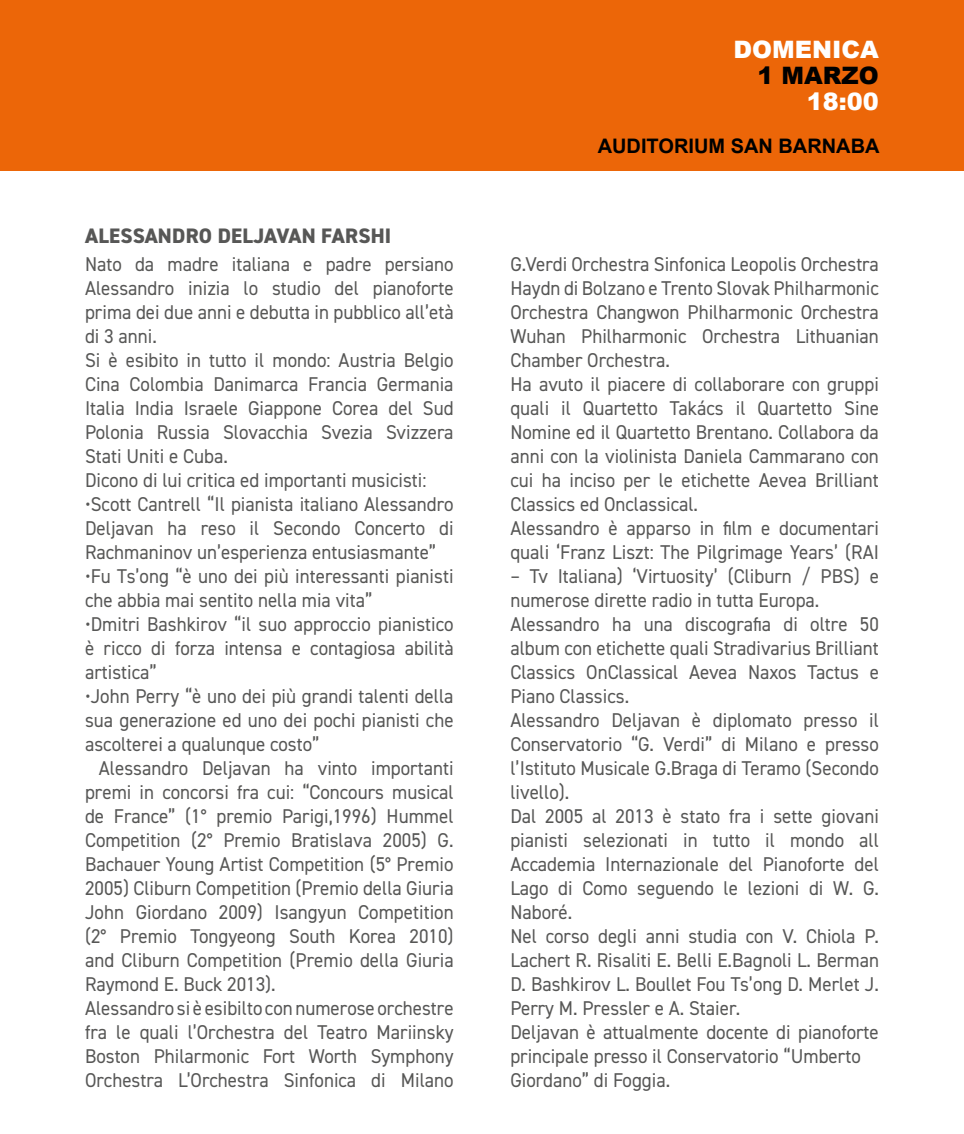
<style>
.page{position:relative;width:964px;height:1134px;background:#fff}
.page>*{position:absolute;margin:0;border:0;box-sizing:border-box;transform-origin:0 0}
.t1{font:900 24px "Arial";color:#fff}
.t2{font:900 24px "Arial";color:#000}
.t3{font:800 21px "DIN2014";letter-spacing:.01em;color:#575756}
.t4{font:20px/24px "DIN2014";color:#575756;scale:.95 1}
.t5{font:700 20px "Arial";color:#000}
</style>
<div class="page">
<div style="left:0;top:0;width:964px;height:170px;background:#ec6608"></div>
<p class="t3" style="left:85px;top:222px;width:308px">ALESSANDRO DELJAVAN FARSHI</p>
<p class="t4" style="left:85px;top:251px;width:389px">Nato da madre italiana e padre persiano Alessandro inizia lo studio del pianoforte prima dei due anni e debutta in pubblico all’età di 3 anni.<br>Si è esibito in tutto il mondo: Austria Belgio Cina Colombia Danimarca Francia Germania Italia India Israele Giappone Corea del Sud Polonia Russia Slovacchia Svezia Svizzera Stati Uniti e Cuba.<br>Dicono di lui critica ed importanti musicisti:</p>
<p class="t4" style="left:85px;top:491px;width:389px;text-align:justify">•Scott Cantrell “Il pianista italiano Alessandro Deljavan ha reso il Secondo Concerto di Rachmaninov un’esperienza entusiasmante”</p>
<p class="t4" style="left:85px;top:563px;width:389px">•Fu Ts’ong “è uno dei più interessanti pianisti che abbia mai sentito nella mia vita”</p>
<p class="t4" style="left:85px;top:611px;width:389px;text-align:justify">•Dmitri Bashkirov “il suo approccio pianistico è ricco di forza intensa e contagiosa abilità artistica”</p>
<p class="t4" style="left:85px;top:683px;width:389px;text-align:justify">•John Perry “è uno dei più grandi talenti della sua generazione ed uno dei pochi pianisti che ascolterei a qualunque costo”</p>
<p class="t4" style="left:85px;top:755px;width:389px;text-indent:14px">Alessandro Deljavan ha vinto importanti premi in concorsi fra cui: “Concours musical de France” (1° premio Parigi,1996) Hummel Competition (2° Premio Bratislava 2005) G.<br>Bachauer Young Artist Competition (5° Premio 2005) Cliburn Competition (Premio della Giuria John Giordano 2009) Isangyun Competition (2° Premio Tongyeong South Korea 2010) and Cliburn Competition (Premio della Giuria Raymond E. Buck 2013).<br>Alessandro si è esibilto con numerose orchestre fra le quali l’Orchestra del Teatro Mariinsky Boston Philarmonic Fort Worth Symphony Orchestra L’Orchestra Sinfonica di Milano</p>
<p class="t1" style="left:733px;top:32px;width:147px">DOMENICA</p>
<p class="t2" style="left:757px;top:58px;width:123px">1 MARZO</p>
<p class="t1" style="left:807px;top:84px;width:74px">18:00</p>
<p class="t5" style="left:598px;top:132px;width:283px">AUDITORIUM SAN BARNABA</p>
<p class="t4" style="left:510px;top:251px;width:389px">G.Verdi Orchestra Sinfonica Leopolis Orchestra Haydn di Bolzano e Trento Slovak Philharmonic Orchestra Changwon Philharmonic Orchestra Wuhan Philharmonic Orchestra Lithuanian Chamber Orchestra.<br>Ha avuto il piacere di collaborare con gruppi quali il Quartetto Takács il Quartetto Sine Nomine ed il Quartetto Brentano. Collabora da anni con la violinista Daniela Cammarano con cui ha inciso per le etichette Aevea Brilliant Classics ed Onclassical.<br>Alessandro è apparso in film e documentari quali ‘Franz Liszt: The Pilgrimage Years’ (RAI</p>
<p class="t4" style="left:510px;top:563px;width:389px">– Tv Italiana) ‘Virtuosity’ (Cliburn / PBS) e numerose dirette radio in tutta Europa.<br>Alessandro ha una discografia di oltre 50 album con etichette quali Stradivarius Brilliant Classics OnClassical Aevea Naxos Tactus e Piano Classics.<br>Alessandro Deljavan è diplomato presso il Conservatorio “G. Verdi” di Milano e presso l’Istituto Musicale G.Braga di Teramo (Secondo livello).<br>Dal 2005 al 2013 è stato fra i sette giovani pianisti selezionati in tutto il mondo all Accademia Internazionale del Pianoforte del Lago di Como seguendo le lezioni di W. G.<br>Naboré.<br>Nel corso degli anni studia con V. Chiola P.<br>Lachert R. Risaliti E. Belli E.Bagnoli L. Berman D. Bashkirov L. Boullet Fou Ts’ong D. Merlet J.<br>Perry M. Pressler e A. Staier.<br>Deljavan è attualmente docente di pianoforte principale presso il Conservatorio “Umberto Giordano” di Foggia.</p>
</div>
